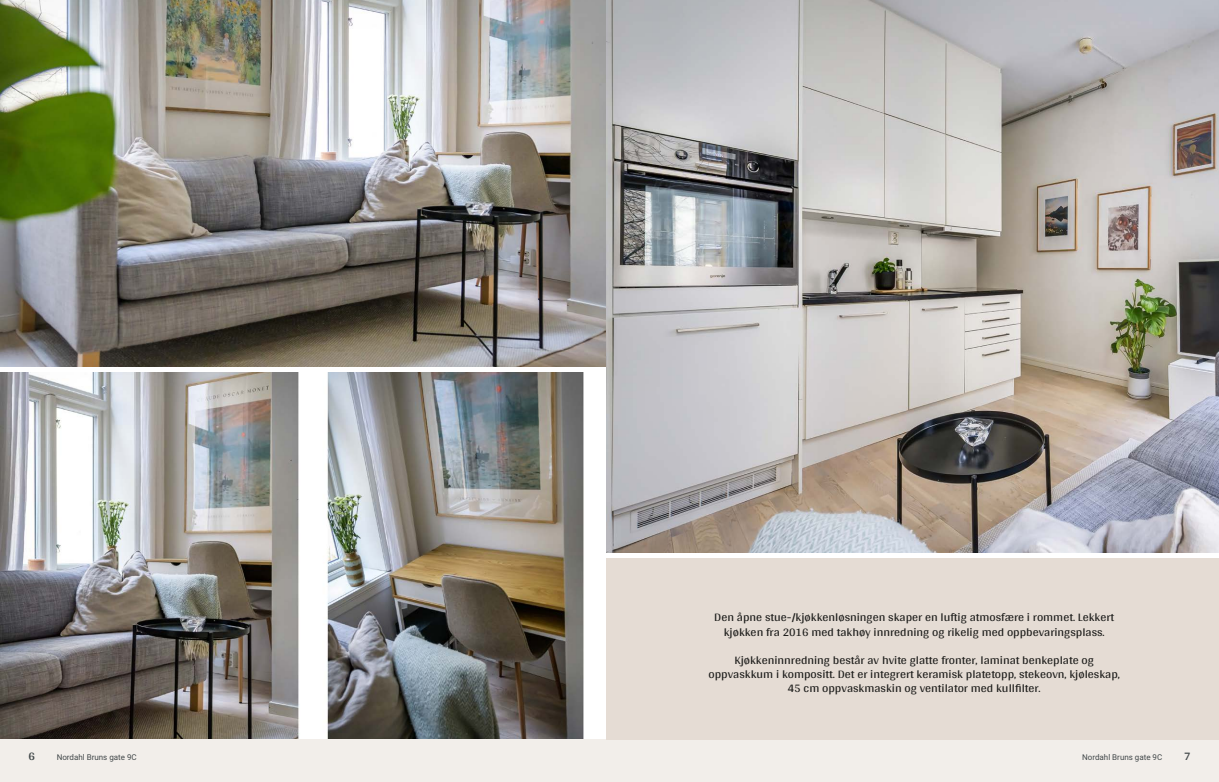
<style>
.page{position:relative;width:1219px;height:782px;background:#fff}
.page>*{position:absolute;margin:0;border:0;box-sizing:border-box;transform-origin:0 0}
.t1{font:12px/14px "Arya";color:#1d1d1b;text-align:center}
.t2{font:700 12px "Arya";color:#414749}
.t3{font:8px "Roboto Vitec";color:#414749}
</style>
<div class="page">
<img style="left:0;top:0;width:607px;height:367px">
<img style="left:0;top:372px;width:609px;height:367px">
<div style="left:0;top:739px;width:612px;height:42px;background:#f2eeea"></div>
<img style="left:607px;top:0;width:612px;height:552px">
<div style="left:607px;top:739px;width:612px;height:42px;background:#f2eeea"></div>
<div style="left:607px;top:558px;width:612px;height:181px;background:#e5dcd4"></div>
<p class="t1" style="left:714px;top:610px;width:401px">Den åpne stue‑/ kjøkkenløsningen skaper en luftig atmosfære i rommet. Lekkert kjøkken fra 2016 med takhøy innredning og rikelig med oppbevaringsplass.</p>
<p class="t1" style="left:708px;top:652px;width:413px">Kjøkkeninnredning består av hvite glatte fronter, laminat benkeplate og oppvaskkum i kompositt. Det er integrert keramisk platetopp, stekeovn, kjøleskap,<br>45 cm oppvaskmaskin og ventilator med kullfilter.</p>
<p class="t2" style="left:28px;top:749px;width:8px">6</p>
<p class="t3" style="left:57px;top:751px;width:82px">Nordahl Bruns gate 9C</p>
<p class="t3" style="left:1082px;top:751px;width:82px">Nordahl Bruns gate 9C</p>
<p class="t2" style="left:1184px;top:749px;width:8px">7</p>
</div>
